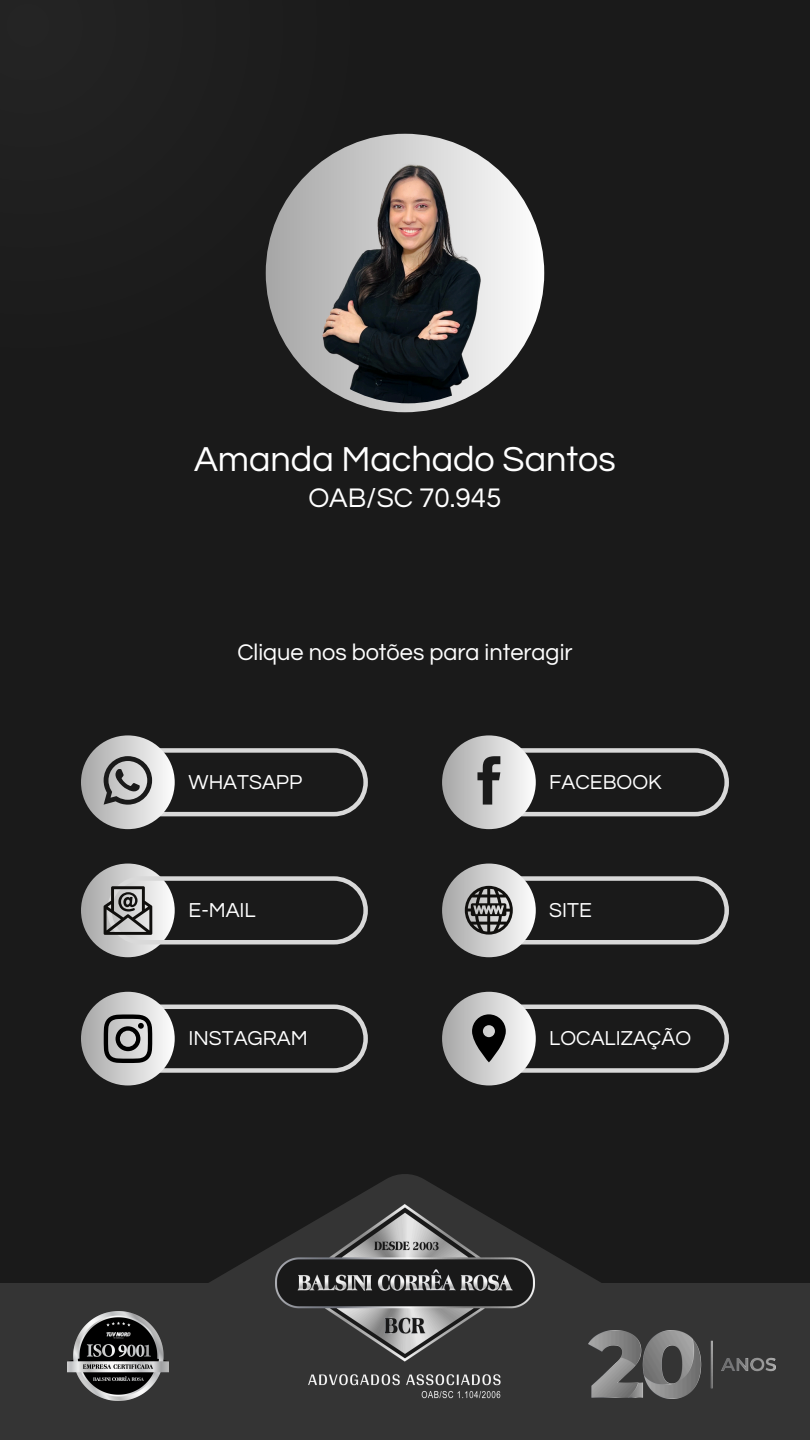
<style>
.page{position:relative;width:810px;height:1440px;background:#1a1a1a}
.page>*{position:absolute;margin:0;border:0;box-sizing:border-box;transform-origin:0 0}
.t1{font:36px "Questrial";color:#fff}
.t2{font:27.9px "Questrial";color:#fff}
.t3{font:23.5px "Questrial";color:#fff}
.t4{font:21px "Questrial";color:#fff}
</style>
<div class="page">
<div style="left:0;top:1284px;width:810px;height:156px;background:#343434"></div>
<svg style="left:83px;top:1174px;width:644px;height:191px"></svg>
<img style="left:275px;top:1205px;width:260px;height:159px">
<img style="left:275px;top:1364px;width:260px;height:35px">
<img style="left:68px;top:1312px;width:100px;height:89px">
<img style="left:589px;top:1331px;width:187px;height:68px">
<div style="left:266px;top:134px;width:278px;height:278px;background:linear-gradient(to right,#a5a5a5,#fcfcfc);border-radius:50%"></div>
<img style="left:282px;top:150px;width:253px;height:253px;border-radius:50%">
<svg style="left:81px;top:735px;width:94px;height:94px"></svg>
<svg style="left:442px;top:735px;width:94px;height:94px"></svg>
<svg style="left:442px;top:864px;width:94px;height:93px"></svg>
<svg style="left:442px;top:992px;width:94px;height:93px"></svg>
<svg style="left:104px;top:748px;width:264px;height:68px"></svg>
<svg style="left:81px;top:864px;width:94px;height:93px"></svg>
<svg style="left:104px;top:876px;width:264px;height:69px"></svg>
<svg style="left:468px;top:748px;width:261px;height:68px"></svg>
<svg style="left:465px;top:876px;width:264px;height:69px"></svg>
<svg style="left:468px;top:1005px;width:261px;height:68px"></svg>
<svg style="left:81px;top:992px;width:94px;height:93px"></svg>
<svg style="left:104px;top:1005px;width:264px;height:68px"></svg>
<p class="t1" style="left:194px;top:441px;width:423px">Amanda Machado Santos</p>
<p class="t2" style="left:308px;top:484px;width:195px">OAB/SC 70.945</p>
<p class="t3" style="left:237px;top:641px;width:337px">Clique nos botões para interagir</p>
<p class="t4" style="left:189px;top:771px;width:115px">WHATSAPP</p>
<p class="t4" style="left:549px;top:771px;width:114px">FACEBOOK</p>
<p class="t4" style="left:189px;top:900px;width:69px">E-MAIL</p>
<p class="t4" style="left:549px;top:900px;width:44px">SITE</p>
<h2 class="t4" style="left:189px;top:1028px;width:121px">INSTAGRAM</h2>
<h3 class="t4" style="left:549px;top:1028px;width:143px">LOCALIZAÇÃO</h3>
</div>
